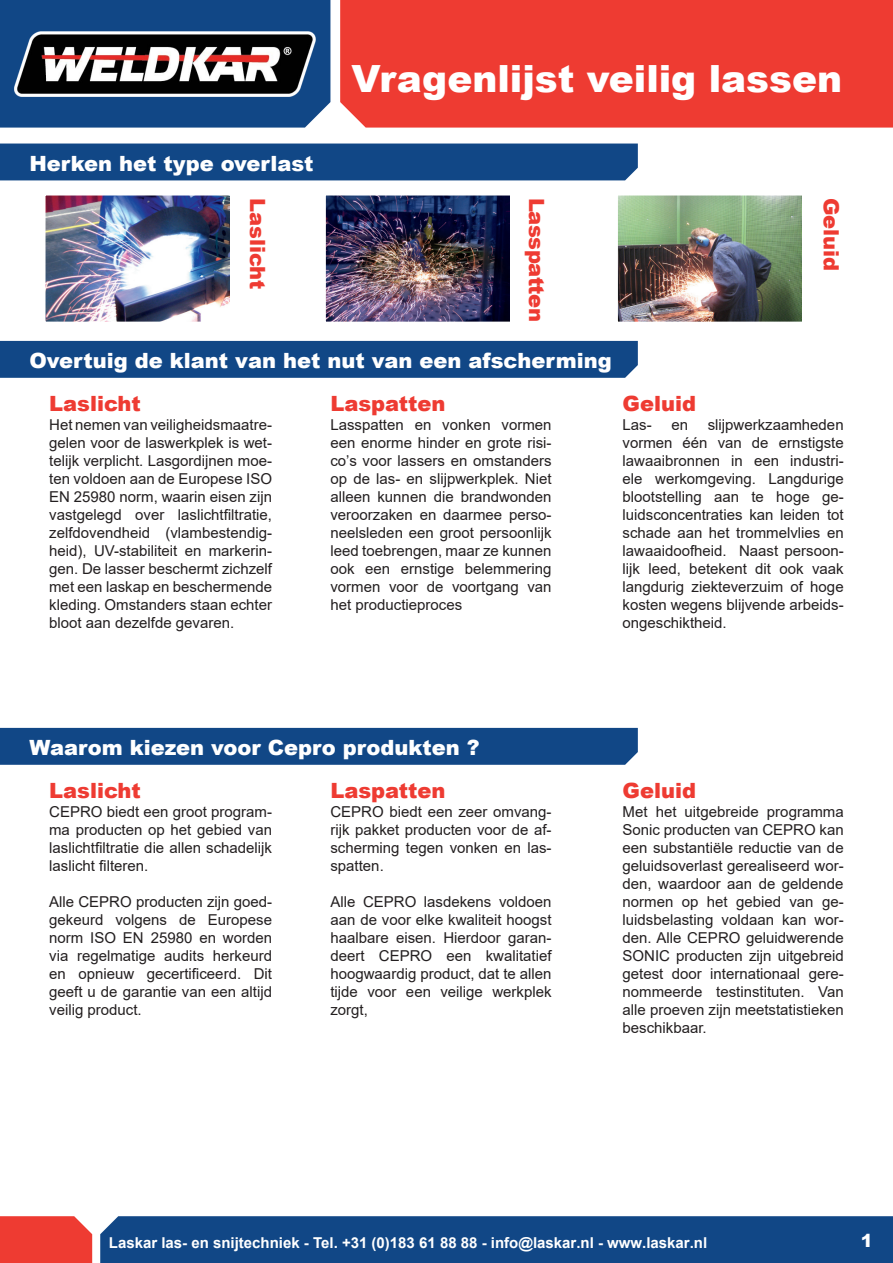
<style>
.page{position:relative;width:893px;height:1263px;background:#fff}
.page>*{position:absolute;margin:0;border:0;box-sizing:border-box;transform-origin:0 0}
.t1{font:900 37.5px "Arial";color:#fff}
.t2{font:900 21px "Arial";color:#fff}
.t3{font:900 21px "Arial";color:#ee3b32}
.t4{font:900 21px "Arial";letter-spacing:-.02em;color:#ee3b32}
.t5{font:900 18px "Arial";color:#fff}
.t6{font:15px/18px "Arial";color:#231f20;text-align:justify}
.t7{font:700 15px "Arial";color:#fff}
</style>
<div class="page">
<div style="left:0;top:0;width:330px;height:128px;background:#114786"></div>
<div style="left:340px;top:0;width:553px;height:128px;background:#ee3b32"></div>
<div style="left:0;top:1216px;width:92px;height:47px;background:#ee3b32"></div>
<div style="left:100px;top:1216px;width:793px;height:47px;background:#114786"></div>
<div style="left:0;top:144px;width:638px;height:36px;background:#114786"></div>
<img style="left:325px;top:195px;width:185px;height:127px">
<img style="left:617px;top:195px;width:185px;height:127px">
<div style="left:0;top:341px;width:638px;height:37px;background:#114786"></div>
<img style="left:45px;top:195px;width:185px;height:127px">
<div style="left:0;top:728px;width:638px;height:37px;background:#114786"></div>
<img style="left:14px;top:32px;width:302px;height:65px">
<h2 class="t2" style="left:29px;top:148px;width:286px">Herken het type overlast</h2>
<h1 class="t1" style="left:351px;top:51px;width:492px">Vragenlijst veilig lassen</h1>
<h2 class="t3" style="left:273px;top:198px;width:93px;rotate:90deg">Laslicht</h2>
<h2 class="t4" style="left:552px;top:198px;width:126px;rotate:90deg">Lasspatten</h2>
<h2 class="t3" style="left:847px;top:198px;width:75px;rotate:90deg">Geluid</h2>
<h2 class="t2" style="left:29px;top:345px;width:584px">Overtuig de klant van het nut van een afscherming</h2>
<h2 class="t3" style="left:49px;top:388px;width:93px">Laslicht</h2>
<h2 class="t3" style="left:330px;top:388px;width:117px">Laspatten</h2>
<h2 class="t3" style="left:623px;top:388px;width:75px">Geluid</h2>
<p class="t6" style="left:49px;top:416px;width:224px">Het nemen van veiligheidsmaatre&shy;gelen voor de laswerkplek is wet&shy;telijk verplicht. Lasgordijnen moe&shy;ten voldoen aan de Europese ISO EN 25980 norm, waarin eisen zijn vastgelegd over laslichtfiltratie, zelfdovendheid (vlambestendig&shy;heid), UV-stabiliteit en markerin&shy;gen. De lasser beschermt zichzelf met een laskap en beschermende kleding. Omstanders staan echter bloot aan dezelfde gevaren.</p>
<p class="t6" style="left:330px;top:416px;width:223px">Lasspatten en vonken vormen een enorme hinder en grote risi&shy;co’s voor lassers en omstanders op de las- en slijpwerkplek. Niet alleen kunnen die brandwonden veroorzaken en daarmee perso&shy;neelsleden een groot persoonlijk leed toebrengen, maar ze kunnen ook een ernstige belemmering vormen voor de voortgang van het productieproces</p>
<p class="t6" style="left:623px;top:416px;width:223px;text-indent:85px">slijpwerkzaamheden vormen één van de ernstigste lawaaibronnen in een industri&shy;ële werkomgeving. Langdurige blootstelling aan te hoge ge&shy;luidsconcentraties kan leiden tot schade aan het trommelvlies en lawaaidoofheid. Naast persoon&shy;lijk leed, betekent dit ook vaak langdurig ziekteverzuim of hoge kosten wegens blijvende arbeids&shy;ongeschiktheid.</p>
<p class="t6" style="left:623px;top:416px;width:31px">Las-</p>
<p class="t6" style="left:671px;top:416px;width:18px">en</p>
<h2 class="t2" style="left:29px;top:732px;width:452px">Waarom kiezen voor Cepro produkten ?</h2>
<h2 class="t3" style="left:49px;top:775px;width:93px">Laslicht</h2>
<h2 class="t3" style="left:330px;top:775px;width:117px">Laspatten</h2>
<h2 class="t3" style="left:623px;top:775px;width:75px">Geluid</h2>
<p class="t6" style="left:49px;top:803px;width:224px">CEPRO biedt een groot program&shy;ma producten op het gebied van laslichtfiltratie die allen schadelijk laslicht filteren.</p>
<p class="t6" style="left:49px;top:893px;width:224px">Alle CEPRO producten zijn goed&shy;gekeurd volgens de Europese norm ISO EN 25980 en worden via regelmatige audits herkeurd en opnieuw gecertificeerd. Dit geeft u de garantie van een altijd veilig product.</p>
<p class="t6" style="left:330px;top:803px;width:223px">CEPRO biedt een zeer omvang&shy;rijk pakket producten voor de af&shy;scherming tegen vonken en las&shy;spatten.</p>
<p class="t6" style="left:330px;top:893px;width:223px">Alle CEPRO lasdekens voldoen aan de voor elke kwaliteit hoogst haalbare eisen. Hierdoor garan&shy;deert CEPRO een kwalitatief hoogwaardig product, dat te allen tijde voor een veilige werkplek zorgt,</p>
<p class="t6" style="left:623px;top:803px;width:223px">Met het uitgebreide programma Sonic producten van CEPRO kan een substantiële reductie van de geluidsoverlast gerealiseerd wor&shy;den, waardoor aan de geldende normen op het gebied van ge&shy;luidsbelasting voldaan kan wor&shy;den. Alle CEPRO geluidwerende SONIC producten zijn uitgebreid getest door internationaal gere&shy;nommeerde testinstituten. Van alle proeven zijn meetstatistieken beschikbaar.</p>
<p class="t7" style="left:109px;top:1232px;width:600px">Laskar las- en snijtechniek - Tel. +31 (0)183 61 88 88 - info@laskar.nl - www.laskar.nl</p>
<p class="t5" style="left:861px;top:1228px;width:14px">1</p>
</div>
